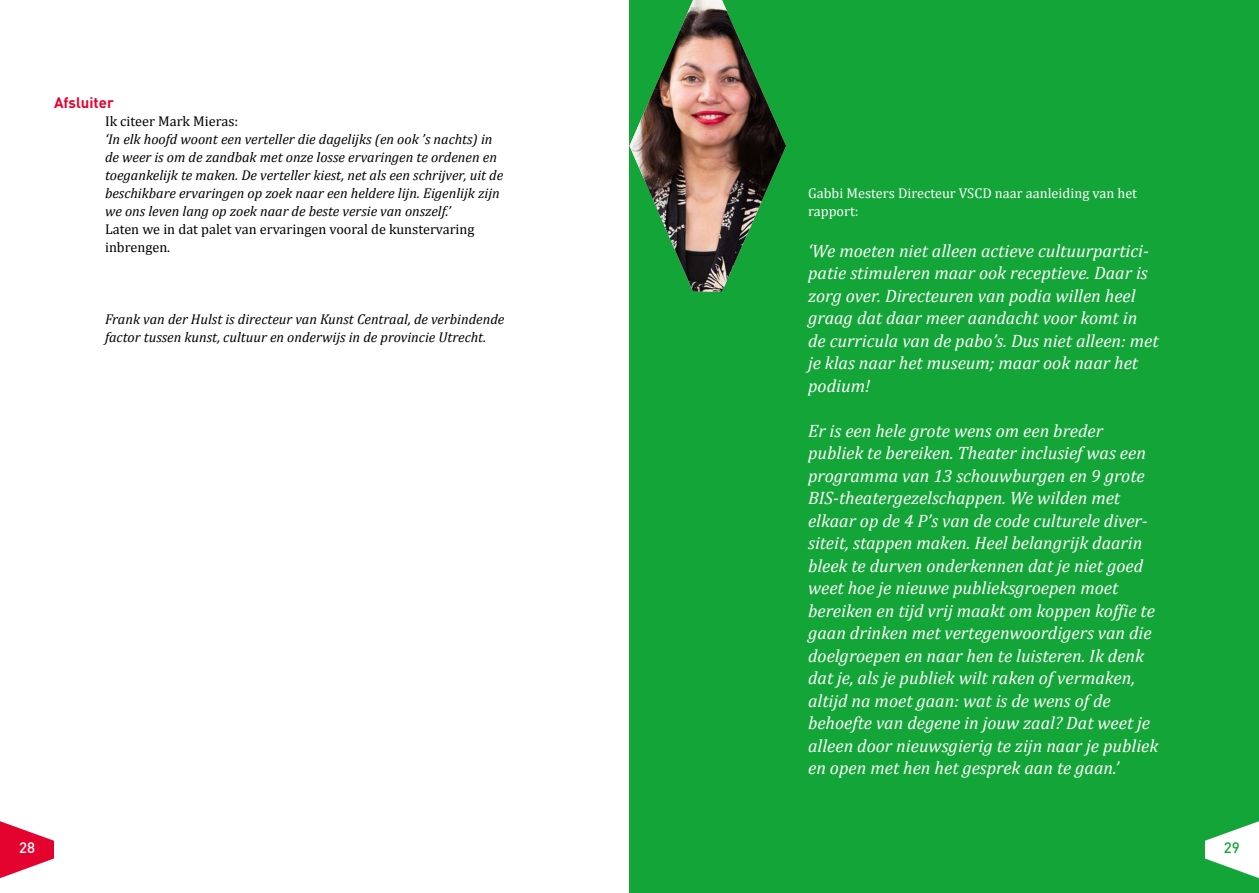
<style>
.page{position:relative;width:1259px;height:893px;background:#fff}
.page>*{position:absolute;margin:0;border:0;box-sizing:border-box;transform-origin:0 0}
.t1{font:italic 18px/22.5px "Cambria";color:#fff}
.t2{font:700 15px "DINOT";color:#e4032e}
.t3{font:500 15px "DINOT";color:#fff}
.t4{font:500 15px "DINOT";color:#13a538}
.t5{font:italic 14.25px/18px "Cambria";color:#000}
.t6{font:14.25px/18px "Cambria";color:#000}
.t7{font:14.25px/18px "Cambria";color:#fff}
</style>
<div class="page">
<svg style="left:0;top:821px;width:54px;height:58px"></svg>
<div style="left:629px;top:0;width:630px;height:893px;background:#13a538"></div>
<svg style="left:1205px;top:821px;width:54px;height:57px"></svg>
<img style="left:629px;top:0;width:157px;height:292px">
<p class="t2" style="left:54px;top:93px;width:61px">Afsluiter</p>
<p class="t6" style="left:105px;top:112px;width:135px">Ik citeer Mark Mieras:</p>
<p class="t5" style="left:105px;top:130px;width:400px">‘In elk hoofd woont een verteller die dagelijks (en ook ’s nachts) in de weer is om de zandbak met onze losse ervaringen te ordenen en toegankelijk te maken. De verteller kiest, net als een schrijver, uit de beschikbare ervaringen op zoek naar een heldere lijn. Eigenlijk zijn we ons leven lang op zoek naar de beste versie van onszelf.’</p>
<p class="t6" style="left:105px;top:220px;width:371px">Laten we in dat palet van ervaringen vooral de kunstervaring inbrengen.</p>
<p class="t5" style="left:105px;top:310px;width:401px">Frank van der Hulst is directeur van Kunst Centraal, de verbindende factor tussen kunst, cultuur en onderwijs in de provincie Utrecht.</p>
<p class="t3" style="left:19px;top:838px;width:17px">28</p>
<p class="t7" style="left:808px;top:184px;width:330px">Gabbi Mesters Directeur VSCD naar aanleiding van het rapport:</p>
<p class="t1" style="left:808px;top:239px;width:352px">‘We moeten niet alleen actieve cultuurpartici&shy;patie stimuleren maar ook receptieve. Daar is zorg over. Directeuren van podia willen heel graag dat daar meer aandacht voor komt in de curricula van de pabo’s. Dus niet alleen: met je klas naar het museum; maar ook naar het podium!</p>
<p class="t1" style="left:808px;top:419px;width:352px">Er is een hele grote wens om een breder publiek te bereiken. Theater inclusief was een programma van 13 schouwburgen en 9 grote BIS-theatergezelschappen. We wilden met elkaar op de 4 P’s van de code culturele diver&shy;siteit, stappen maken. Heel belangrijk daarin bleek te durven onderkennen dat je niet goed weet hoe je nieuwe publieksgroepen moet bereiken en tijd vrij maakt om koppen koffie te gaan drinken met vertegenwoordigers van die doelgroepen en naar hen te luisteren. Ik denk dat je, als je publiek wilt raken of vermaken, altijd na moet gaan: wat is de wens of de behoefte van degene in jouw zaal? Dat weet je alleen door nieuwsgierig te zijn naar je publiek en open met hen het gesprek aan te gaan.’</p>
<p class="t4" style="left:1224px;top:838px;width:17px">29</p>
</div>
